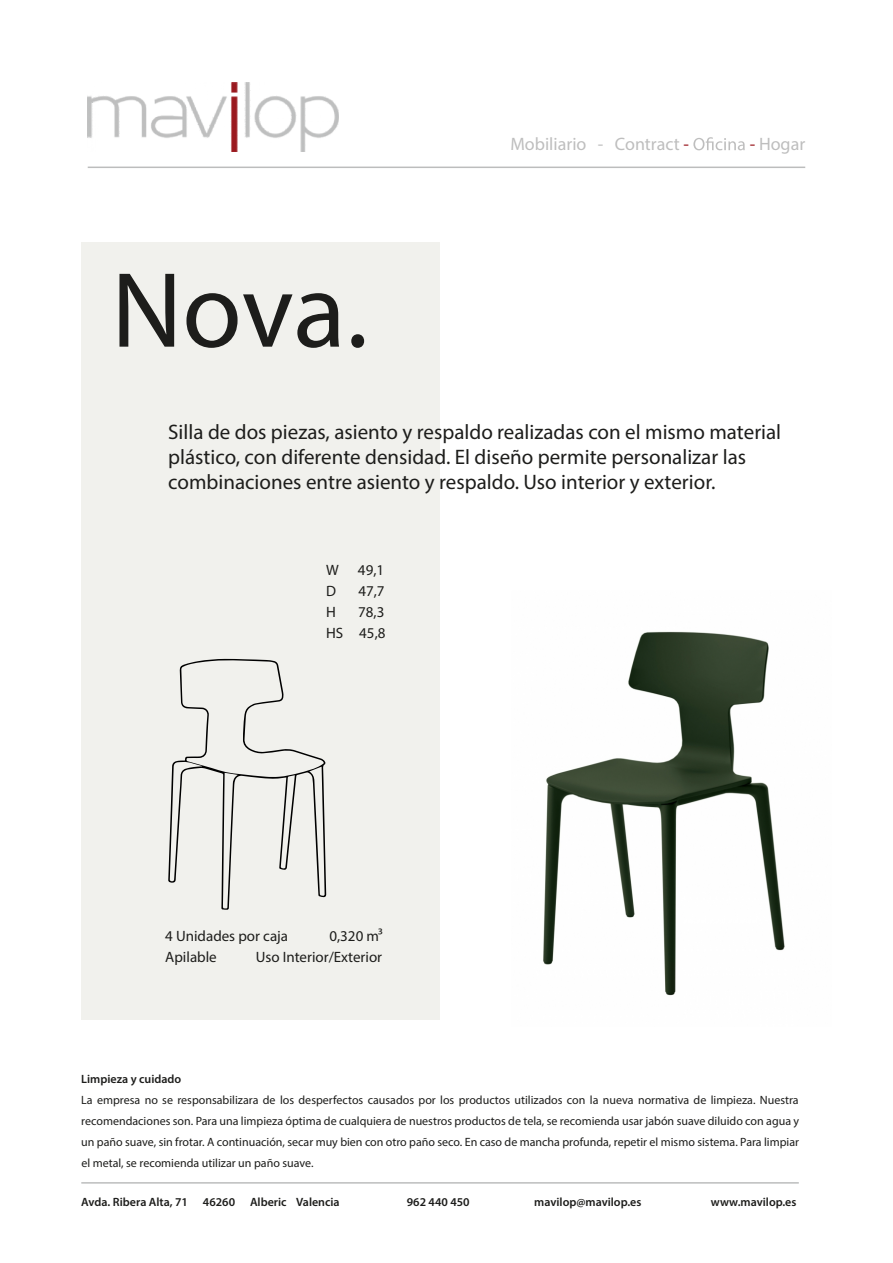
<style>
.page{position:relative;width:893px;height:1263px;background:#fff}
.page>*{position:absolute;margin:0;border:0;box-sizing:border-box;transform-origin:0 0}
.t1{font:108px "Myriad Pro";color:#1d1d1b}
.t2{font:21px/25.2px "Myriad Pro";color:#1d1d1b}
.t3{font:18px "Myriad Pro";color:#bebebe}
.t4{font:15px "Myriad Pro";color:#1d1d1b}
.t5{font:12px/21px "Myriad Pro";color:#1d1d1b;text-align:justify}
.t6{font:600 12px "Myriad Pro";color:#1d1d1b}
.s1{color:#9a1920}
.s2{color:#9a191f}
</style>
<div class="page">
<div style="left:81px;top:243px;width:359px;height:777px;background:#f1f1ed"></div>
<hr style="left:81px;top:1182px;width:718px;height:1px;background:#bcbdbd">
<hr style="left:88px;top:167px;width:717px;height:1px;background:#bcbdbd">
<svg style="left:693px;top:137px;width:52px;height:13px"></svg>
<img style="left:88px;top:82px;width:251px;height:69px">
<img style="left:543px;top:631px;width:242px;height:365px">
<svg style="left:168px;top:659px;width:158px;height:251px"></svg>
<h1 class="t1" style="left:111px;top:244px;width:258px">Nova.</h1>
<h3 class="t3" style="left:510px;top:133px;width:180px">Mobiliario - Contract <span class="s1">-</span></h3>
<h3 class="t3" style="left:750px;top:133px;width:57px"><span class="s2">-</span> Hogar</h3>
<h2 class="t2" style="left:168px;top:419px;width:614px">Silla de dos piezas, asiento y respaldo realizadas con el mismo material plástico, con diferente densidad. El diseño permite personalizar las combinaciones entre asiento y respaldo. Uso interior y exterior.</h2>
<p class="t4" style="left:326px;top:560px;width:14px">W</p>
<p class="t4" style="left:358px;top:560px;width:28px">49,1</p>
<p class="t4" style="left:326px;top:581px;width:11px">D</p>
<p class="t4" style="left:358px;top:581px;width:28px">47,7</p>
<p class="t4" style="left:326px;top:602px;width:11px">H</p>
<p class="t4" style="left:358px;top:602px;width:28px">78,3</p>
<p class="t4" style="left:326px;top:624px;width:61px">HS 45,8</p>
<p class="t4" style="left:165px;top:926px;width:124px">4 Unidades por caja</p>
<p class="t4" style="left:329px;top:926px;width:55px">0,320 m³</p>
<p class="t4" style="left:165px;top:947px;width:53px">Apilable</p>
<p class="t4" style="left:256px;top:947px;width:128px">Uso Interior/Exterior</p>
<p class="t6" style="left:81px;top:1072px;width:102px">Limpieza y cuidado</p>
<p class="t5" style="left:81px;top:1090px;width:719px">La empresa no se responsabilizara de los desperfectos causados por los productos utilizados con la nueva normativa de limpieza. Nuestra recomendaciones son. Para una limpieza óptima de cualquiera de nuestros productos de tela, se recomienda usar jabón suave diluido con agua y un paño suave, sin frotar. A continuación, secar muy bien con otro paño seco. En caso de mancha profunda, repetir el mismo sistema. Para limpiar el metal, se recomienda utilizar un paño suave.</p>
<p class="t6" style="left:81px;top:1195px;width:260px">Avda. Ribera Alta, 71 46260 Alberic Valencia</p>
<p class="t6" style="left:407px;top:1195px;width:64px">962 440 450</p>
<p class="t6" style="left:534px;top:1195px;width:109px">mavilop@mavilop.es</p>
<p class="t6" style="left:711px;top:1195px;width:87px">www.mavilop.es</p>
</div>
